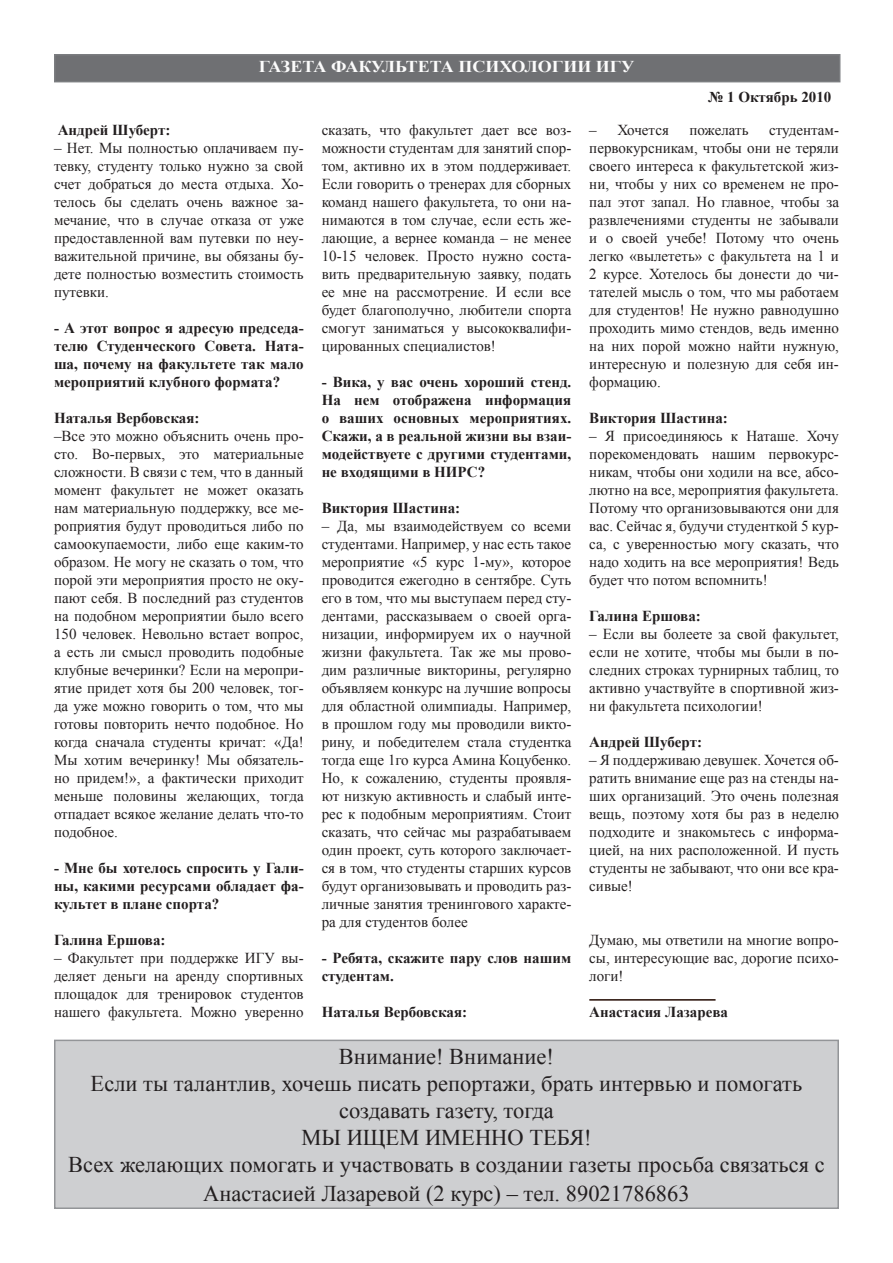
<style>
.page{position:relative;width:893px;height:1263px;background:#fff}
.page>*{position:absolute;margin:0;border:0;box-sizing:border-box;transform-origin:0 0}
.Заголовки{font:22.5px/27px "Times New Roman";color:#231f20;text-align:center}
.t1{font:700 16.5px "Times New Roman";color:#fcfcfc;scale:1.09 1}
.Paragraph_Style_2{font:15.15px/18px "Times New Roman";color:#231f20;text-align:justify}
.Paragraph_Style_3{font:700 15.15px/18px "Times New Roman";color:#231f20;text-align:justify}
.t2{font:700 15px "Times New Roman";color:#231f20}
</style>
<div class="page">
<div style="left:54px;top:54px;width:786px;height:28px;background:#6f7073;border:2px solid #7b7d80"></div>
<div style="left:54px;top:1040px;width:785px;height:169px;background:#cecfd1;border:2px solid #939598"></div>
<hr style="left:589px;top:999px;width:127px;height:2px;background:#230b02">
<p class="t1" style="left:259px;top:55px;width:346px">ГАЗЕТА ФАКУЛЬТЕТА ПСИХОЛОГИИ ИГУ</p>
<p class="t2" style="left:708px;top:86px;width:125px">№ 1 Октябрь 2010</p>
<p class="Paragraph_Style_3" style="left:58px;top:120px;width:114px">Андрей Шуберт:</p>
<p class="Paragraph_Style_2" style="left:54px;top:138px;width:251px">– Нет. Мы полностью оплачиваем пу&shy;тевку, студенту только нужно за свой счет добраться до места отдыха. Хо&shy;телось бы сделать очень важное за&shy;мечание, что в случае отказа от уже предоставленной вам путевки по неу&shy;важительной причине, вы обязаны бу&shy;дете полностью возместить стоимость путевки.</p>
<p class="Paragraph_Style_3" style="left:54px;top:318px;width:251px">- А этот вопрос я адресую председа&shy;телю Студенческого Совета. Ната&shy;ша, почему на факультете так мало мероприятий клубного формата?</p>
<p class="Paragraph_Style_3" style="left:54px;top:408px;width:147px">Наталья Вербовская:</p>
<p class="Paragraph_Style_2" style="left:54px;top:426px;width:251px">–Все это можно объяснить очень про&shy;сто. Во-первых, это материальные сложности. В связи с тем, что в данный момент факультет не может оказать нам материальную поддержку, все ме&shy;роприятия будут проводиться либо по самоокупаемости, либо еще каким-то образом. Не могу не сказать о том, что порой эти мероприятия просто не оку&shy;пают себя. В последний раз студентов на подобном мероприятии было всего 150 человек. Невольно встает вопрос, а есть ли смысл проводить подобные клубные вечеринки? Если на меропри&shy;ятие придет хотя бы 200 человек, тог&shy;да уже можно говорить о том, что мы готовы повторить нечто подобное. Но когда сначала студенты кричат: «Да!<br>Мы хотим вечеринку! Мы обязатель&shy;но придем!», а фактически приходит меньше половины желающих, тогда отпадает всякое желание делать что-то подобное.</p>
<p class="Paragraph_Style_3" style="left:54px;top:858px;width:251px">- Мне бы хотелось спросить у Гали&shy;ны, какими ресурсами обладает фа&shy;культет в плане спорта?</p>
<p class="Paragraph_Style_3" style="left:54px;top:930px;width:113px">Галина Ершова:</p>
<p class="Paragraph_Style_2" style="left:54px;top:948px;width:251px">– Факультет при поддержке ИГУ вы&shy;деляет деньги на аренду спортивных площадок для тренировок студентов нашего факультета. Можно уверенно</p>
<p class="Paragraph_Style_2" style="left:322px;top:121px;width:251px">сказать, что факультет дает все воз&shy;можности студентам для занятий спор&shy;том, активно их в этом поддерживает.<br>Если говорить о тренерах для сборных команд нашего факультета, то они на&shy;нимаются в том случае, если есть же&shy;лающие, а вернее команда – не менее 10-15 человек. Просто нужно соста&shy;вить предварительную заявку, подать ее мне на рассмотрение. И если все будет благополучно, любители спорта смогут заниматься у высококвалифи&shy;цированных специалистов!</p>
<p class="Paragraph_Style_3" style="left:322px;top:372px;width:251px">- Вика, у вас очень хороший стенд.<br>На нем отображена информация о ваших основных мероприятиях.<br>Скажи, а в реальной жизни вы взаи&shy;модействуете с другими студентами, не входящими в НИРС?</p>
<p class="Paragraph_Style_3" style="left:322px;top:498px;width:140px">Виктория Шастина:</p>
<p class="Paragraph_Style_2" style="left:322px;top:517px;width:251px">– Да, мы взаимодействуем со всеми студентами. Например, у нас есть такое мероприятие «5 курс 1-му», которое проводится ежегодно в сентябре. Суть его в том, что мы выступаем перед сту&shy;дентами, рассказываем о своей орга&shy;низации, информируем их о научной жизни факультета. Так же мы прово&shy;дим различные викторины, регулярно объявляем конкурс на лучшие вопросы для областной олимпиады. Например, в прошлом году мы проводили викто&shy;рину, и победителем стала студентка тогда еще 1го курса Амина Коцубенко.<br>Но, к сожалению, студенты проявля&shy;ют низкую активность и слабый инте&shy;рес к подобным мероприятиям. Стоит сказать, что сейчас мы разрабатываем один проект, суть которого заключает&shy;ся в том, что студенты старших курсов будут организовывать и проводить раз&shy;личные занятия тренингового характе&shy;ра для студентов более</p>
<p class="Paragraph_Style_3" style="left:322px;top:948px;width:251px">- Ребята, скажите пару слов нашим студентам.</p>
<p class="Paragraph_Style_3" style="left:322px;top:1002px;width:147px">Наталья Вербовская:</p>
<p class="Paragraph_Style_2" style="left:589px;top:121px;width:81px">– Хочется</p>
<p class="Paragraph_Style_2" style="left:689px;top:121px;width:61px">пожелать</p>
<p class="Paragraph_Style_2" style="left:589px;top:121px;width:251px;text-indent:180px">студентам&shy;первокурсникам, чтобы они не теряли своего интереса к факультетской жиз&shy;ни, чтобы у них со временем не про&shy;пал этот запал. Но главное, чтобы за развлечениями студенты не забывали и о своей учебе! Потому что очень легко «вылететь» с факультета на 1 и 2 курсе. Хотелось бы донести до чи&shy;тателей мысль о том, что мы работаем для студентов! Не нужно равнодушно проходить мимо стендов, ведь именно на них порой можно найти нужную, интересную и полезную для себя ин&shy;формацию.</p>
<p class="Paragraph_Style_3" style="left:589px;top:409px;width:140px">Виктория Шастина:</p>
<p class="Paragraph_Style_2" style="left:589px;top:427px;width:251px">– Я присоединяюсь к Наташе. Хочу порекомендовать нашим первокурс&shy;никам, чтобы они ходили на все, абсо&shy;лютно на все, мероприятия факультета.<br>Потому что организовываются они для вас. Сейчас я, будучи студенткой 5 кур&shy;са, с уверенностью могу сказать, что надо ходить на все мероприятия! Ведь будет что потом вспомнить!</p>
<p class="Paragraph_Style_3" style="left:589px;top:607px;width:113px">Галина Ершова:</p>
<p class="Paragraph_Style_2" style="left:589px;top:625px;width:251px">– Если вы болеете за свой факультет, если не хотите, чтобы мы были в по&shy;следних строках турнирных таблиц, то активно участвуйте в спортивной жиз&shy;ни факультета психологии!</p>
<p class="Paragraph_Style_3" style="left:589px;top:733px;width:114px">Андрей Шуберт:</p>
<p class="Paragraph_Style_2" style="left:589px;top:751px;width:251px">– Я поддерживаю девушек. Хочется об&shy;ратить внимание еще раз на стенды на&shy;ших организаций. Это очень полезная вещь, поэтому хотя бы раз в неделю подходите и знакомьтесь с информа&shy;цией, на них расположенной. И пусть студенты не забывают, что они все кра&shy;сивые!</p>
<p class="Paragraph_Style_2" style="left:589px;top:931px;width:251px">Думаю, мы ответили на многие вопро&shy;сы, интересующие вас, дорогие психо&shy;логи!</p>
<p class="Paragraph_Style_3" style="left:589px;top:1003px;width:140px">Анастасия Лазарева</p>
<p class="Заголовки" style="left:339px;top:1043px;width:217px">Внимание! Внимание!</p>
<p class="Заголовки" style="left:91px;top:1070px;width:713px">Если ты талантлив, хочешь писать репортажи, брать интервью и помогать создавать газету, тогда</p>
<p class="Заголовки" style="left:301px;top:1124px;width:292px">МЫ ИЩЕМ ИМЕННО ТЕБЯ!</p>
<p class="Заголовки" style="left:68px;top:1150px;width:758px;line-height:28.8px">Всех желающих помогать и участвовать в создании газеты просьба связаться с<br>Анастасией Лазаревой (2 курс) – тел. 89021786863</p>
</div>
